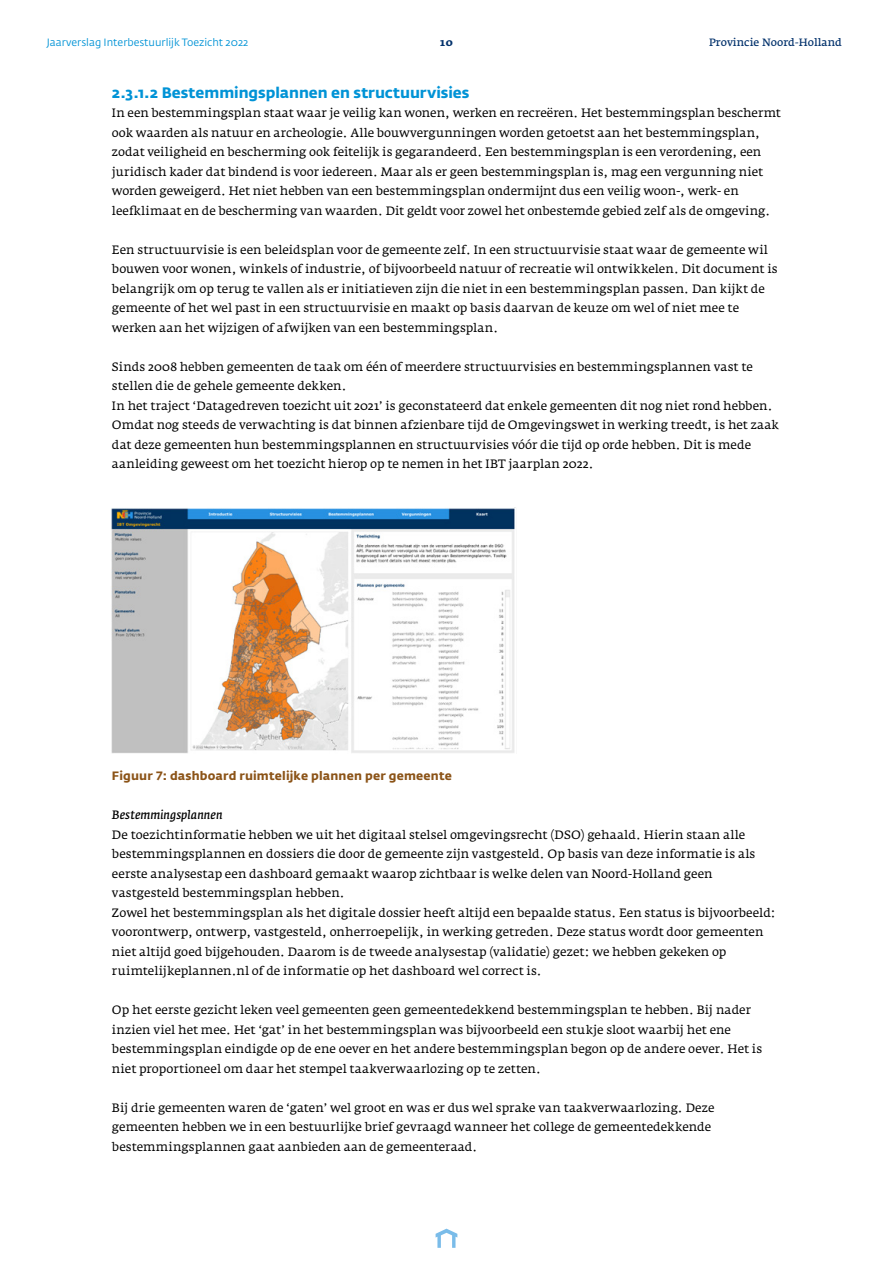
<style>
.page{position:relative;width:893px;height:1263px;background:#fff}
.page>*{position:absolute;margin:0;border:0;box-sizing:border-box;transform-origin:0 0}
.t1{font:700 15px "Fedra Sans Std";letter-spacing:-.005em;color:#0093d6}
.t2{font:12px/19.5px "Fedra Serif A Std";color:#000}
.t3{font:700 12px "Fedra Sans Std";letter-spacing:.015em;color:#8b5317}
.t4{font:italic 600 12px "Fedra Serif A Std";letter-spacing:.005em;color:#000}
.t5{font:10.5px "Fedra Sans Std";color:#0093d6}
.t6{font:600 10.5px "Fedra Serif A Std";color:#03326c}
.t7{font:700 10.5px "Fedra Serif A Std";color:#03326c}
</style>
<div class="page">
<svg style="left:436px;top:1228px;width:21px;height:20px"></svg>
<img style="left:111px;top:507px;width:405px;height:247px">
<p class="t5" style="left:47px;top:36px;width:203px">Jaarverslag Interbestuurlijk Toezicht 2022</p>
<p class="t7" style="left:440px;top:36px;width:14px">10</p>
<p class="t6" style="left:709px;top:36px;width:134px">Provincie Noord-Holland</p>
<p class="t1" style="left:112px;top:83px;width:359px">2.3.1.2 Bestemmingsplannen en structuurvisies</p>
<p class="t2" style="left:112px;top:103px;width:670px">In een bestemmingsplan staat waar je veilig kan wonen, werken en recreëren. Het bestemmingsplan beschermt ook waarden als natuur en archeologie. Alle bouwvergunningen worden getoetst aan het bestemmingsplan, zodat veiligheid en bescherming ook feitelijk is gegarandeerd. Een bestemmingsplan is een verordening, een juridisch kader dat bindend is voor iedereen. Maar als er geen bestemmingsplan is, mag een vergunning niet worden geweigerd. Het niet hebben van een bestemmingsplan ondermijnt dus een veilig woon-, werk- en leefklimaat en de bescherming van waarden. Dit geldt voor zowel het onbestemde gebied zelf als de omgeving.</p>
<p class="t2" style="left:112px;top:240px;width:667px">Een structuurvisie is een beleidsplan voor de gemeente zelf. In een structuurvisie staat waar de gemeente wil bouwen voor wonen, winkels of industrie, of bijvoorbeeld natuur of recreatie wil ontwikkelen. Dit document is belangrijk om op terug te vallen als er initiatieven zijn die niet in een bestemmingsplan passen. Dan kijkt de gemeente of het wel past in een structuurvisie en maakt op basis daarvan de keuze om wel of niet mee te werken aan het wijzigen of afwijken van een bestemmingsplan.</p>
<p class="t2" style="left:112px;top:357px;width:668px">Sinds 2008 hebben gemeenten de taak om één of meerdere structuurvisies en bestemmingsplannen vast te stellen die de gehele gemeente dekken.<br>In het traject ‘Datagedreven toezicht uit 2021’ is geconstateerd dat enkele gemeenten dit nog niet rond hebben.<br>Omdat nog steeds de verwachting is dat binnen afzienbare tijd de Omgevingswet in werking treedt, is het zaak dat deze gemeenten hun bestemmingsplannen en structuurvisies vóór die tijd op orde hebben. Dit is mede aanleiding geweest om het toezicht hierop op te nemen in het IBT jaarplan 2022.</p>
<p class="t3" style="left:112px;top:768px;width:342px">Figuur 7: dashboard ruimtelijke plannen per gemeente</p>
<p class="t4" style="left:112px;top:808px;width:112px">Bestemmingsplannen</p>
<p class="t2" style="left:112px;top:825px;width:665px">De toezichtinformatie hebben we uit het digitaal stelsel omgevingsrecht (DSO) gehaald. Hierin staan alle bestemmingsplannen en dossiers die door de gemeente zijn vastgesteld. Op basis van deze informatie is als eerste analysestap een dashboard gemaakt waarop zichtbaar is welke delen van Noord-Holland geen vastgesteld bestemmingsplan hebben.<br>Zowel het bestemmingsplan als het digitale dossier heeft altijd een bepaalde status. Een status is bijvoorbeeld: voorontwerp, ontwerp, vastgesteld, onherroepelijk, in werking getreden. Deze status wordt door gemeenten niet altijd goed bijgehouden. Daarom is de tweede analysestap (validatie) gezet: we hebben gekeken op ruimtelijkeplannen.nl of de informatie op het dashboard wel correct is.</p>
<p class="t2" style="left:112px;top:1000px;width:652px">Op het eerste gezicht leken veel gemeenten geen gemeentedekkend bestemmingsplan te hebben. Bij nader inzien viel het mee. Het ‘gat’ in het bestemmingsplan was bijvoorbeeld een stukje sloot waarbij het ene bestemmingsplan eindigde op de ene oever en het andere bestemmingsplan begon op de andere oever. Het is niet proportioneel om daar het stempel taakverwaarlozing op te zetten.</p>
<p class="t2" style="left:112px;top:1098px;width:604px">Bij drie gemeenten waren de ‘gaten’ wel groot en was er dus wel sprake van taakverwaarlozing. Deze gemeenten hebben we in een bestuurlijke brief gevraagd wanneer het college de gemeentedekkende bestemmingsplannen gaat aanbieden aan de gemeenteraad.</p>
</div>
